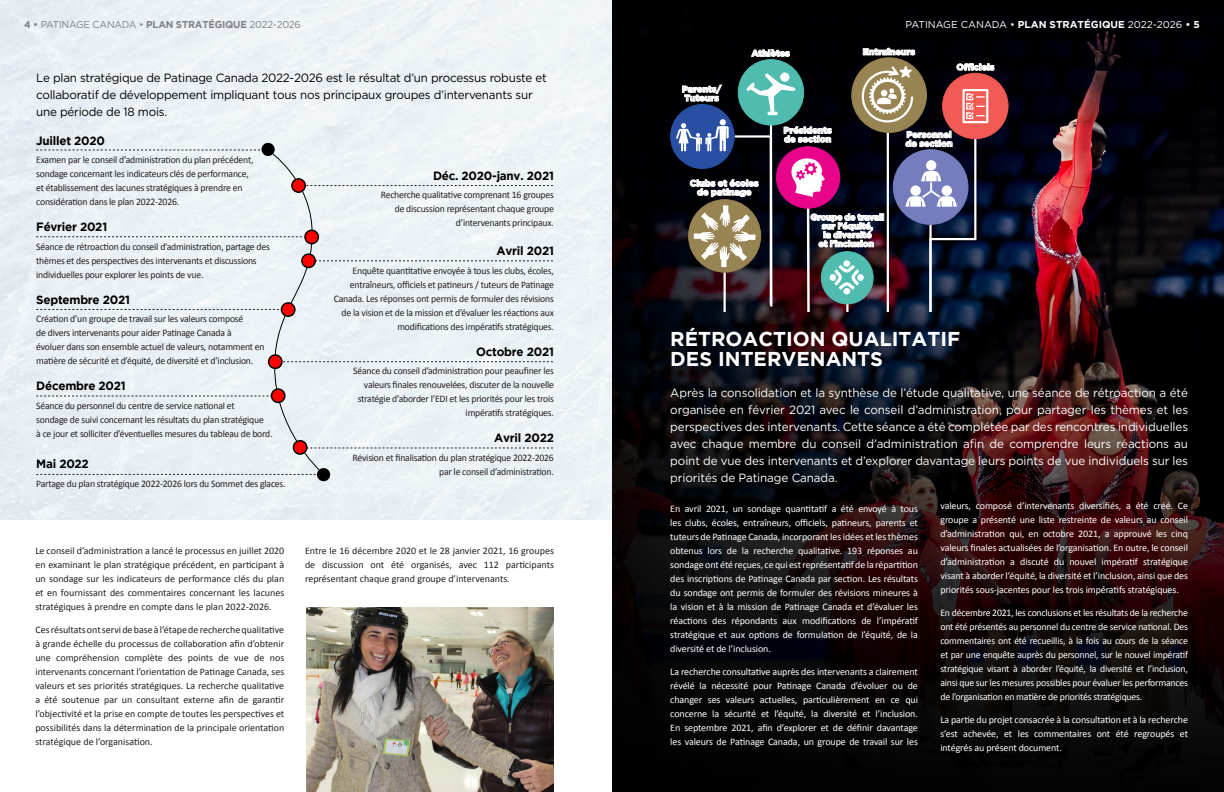
<style>
.page{position:relative;width:1224px;height:792px;background:#fff}
.page>*{position:absolute;margin:0;border:0;box-sizing:border-box;transform-origin:0 0}
.t1{font:700 20px/19.3px "Gotham HTF";color:#fff}
.t2{font:12px/17px "Gotham HTF";letter-spacing:-.01em;color:#fff;text-align:justify}
.t3{font:12px/17px "Gotham HTF";letter-spacing:-.02em;color:#000}
.t4{font:700 12px "Gotham HTF";letter-spacing:-.02em;color:#000}
.t5{font:10px/14px "Calibri";letter-spacing:-.02em;color:#231f20}
.t6{font:10px/14px "Calibri";letter-spacing:-.01em;color:#fff;text-align:justify}
.t7{font:10px "Gotham HTF";letter-spacing:-.02em;color:#808285}
.t8{font:10px "Gotham HTF";color:#fff}
.t9{font:900 9px/8.8px "Gotham HTF";color:#fff}
.s1{font-weight:700}
</style>
<div class="page">
<div style="left:0;top:0;width:612px;height:520px;background:#ebf2f6"></div>
<img style="left:989px;top:0;width:235px;height:240px">
<svg style="left:989px;top:240px;width:235px;height:552px;background:#1f0b0d"></svg>
<svg style="left:612px;top:0;width:377px;height:792px;background:#0b070a"></svg>
<img style="left:306px;top:607px;width:248px;height:185px">
<div style="left:36px;top:149px;width:517px;height:326px;background:#ebf2f6"></div>
<div style="left:262px;top:143px;width:13px;height:13px;background:#000;border-radius:50%"></div>
<div style="left:317px;top:468px;width:13px;height:13px;background:#000;border-radius:50%"></div>
<div style="left:293px;top:441px;width:14px;height:13px;background:#f00;border-radius:50%"></div>
<div style="left:293px;top:440px;width:15px;height:15px;border:2px solid #000;border-radius:50%"></div>
<div style="left:272px;top:389px;width:13px;height:13px;background:#f00;border-radius:50%"></div>
<div style="left:271px;top:388px;width:15px;height:15px;border:2px solid #000;border-radius:50%"></div>
<div style="left:269px;top:355px;width:13px;height:13px;background:#f00;border-radius:50%"></div>
<div style="left:268px;top:354px;width:15px;height:15px;border:2px solid #000;border-radius:50%"></div>
<div style="left:281px;top:303px;width:14px;height:13px;background:#f00;border-radius:50%"></div>
<div style="left:281px;top:302px;width:15px;height:15px;border:2px solid #000;border-radius:50%"></div>
<div style="left:302px;top:254px;width:13px;height:13px;background:#f00;border-radius:50%"></div>
<div style="left:301px;top:253px;width:15px;height:15px;border:2px solid #000;border-radius:50%"></div>
<div style="left:305px;top:230px;width:13px;height:14px;background:#f00;border-radius:50%"></div>
<div style="left:304px;top:230px;width:15px;height:14px;border:2px solid #000;border-radius:50%"></div>
<div style="left:292px;top:179px;width:13px;height:13px;background:#f00;border-radius:50%"></div>
<div style="left:291px;top:178px;width:15px;height:15px;border:2px solid #000;border-radius:50%"></div>
<div style="left:671px;top:104px;width:63px;height:64px;background:#294fa2;border-radius:50%"></div>
<svg style="left:751px;top:49px;width:39px;height:8px"></svg>
<div style="left:852px;top:58px;width:74px;height:74px;background:#988352;border-radius:50%"></div>
<div style="left:943px;top:73px;width:65px;height:66px;background:#f15b53;border-radius:50%"></div>
<svg style="left:863px;top:48px;width:52px;height:7px"></svg>
<svg style="left:676px;top:64px;width:318px;height:248px"></svg>
<p class="t7" style="left:24px;top:19px;width:278px"><span class="s1">4 •</span> PATINAGE CANADA • <span class="s1">PLAN STRATÉGIQUE</span> 2022-2026</p>
<p class="t8" style="left:906px;top:19px;width:296px">PATINAGE CANADA • <span class="s1">PLAN STRATÉGIQUE</span> 2022-2026 <span class="s1">• 5</span></p>
<p class="t3" style="left:36px;top:69px;width:512px">Le plan stratégique de Patinage Canada 2022-2026 est le résultat d’un processus robuste et collaboratif de développement impliquant tous nos principaux groupes d’intervenants sur une période de 18 mois.</p>
<p class="t4" style="left:36px;top:133px;width:70px">Juillet 2020</p>
<p class="t5" style="left:36px;top:152px;width:219px">Examen par le conseil d’administration du plan précédent, sondage concernant les indicateurs clés de performance, et établissement des lacunes stratégiques à prendre en considération dans le plan 2022-2026.</p>
<p class="t4" style="left:36px;top:220px;width:72px">Février 2021</p>
<p class="t5" style="left:36px;top:239px;width:235px">Séance de rétroaction du conseil d’administration, partage des thèmes et des perspectives des intervenants et discussions individuelles pour explorer les points de vue.</p>
<p class="t4" style="left:36px;top:292px;width:95px">Septembre 2021</p>
<p class="t5" style="left:36px;top:311px;width:230px">Création d’un groupe de travail sur les valeurs composé<br>de divers intervenants pour aider Patinage Canada à<br>évoluer dans son ensemble actuel de valeurs, notamment en matière de sécurité et d’équité, de diversité et d’inclusion.</p>
<p class="t4" style="left:36px;top:379px;width:91px">Décembre 2021</p>
<p class="t5" style="left:36px;top:398px;width:238px">Séance du personnel du centre de service national et<br>sondage de suivi concernant les résultats du plan stratégique<br>à ce jour et solliciter d’éventuelles mesures du tableau de bord.</p>
<p class="t4" style="left:36px;top:457px;width:54px">Mai 2022</p>
<p class="t5" style="left:36px;top:476px;width:251px">Partage du plan stratégique 2022-2026 lors du Sommet des glaces.</p>
<p class="t4" style="left:433px;top:169px;width:122px">Déc. 2020-janv. 2021</p>
<p class="t5" style="left:381px;top:187px;width:175px;text-align:right">Recherche qualitative comprenant 16 groupes de discussion représentant chaque groupe d’intervenants principaux.</p>
<p class="t4" style="left:497px;top:244px;width:59px">Avril 2021</p>
<p class="t5" style="left:334px;top:263px;width:222px;text-align:right">Enquête quantitative envoyée à tous les clubs, écoles, entraîneurs, officiels et patineurs / tuteurs de Patinage Canada. Les réponses ont permis de formuler des révisions de la vision et de la mission et d’évaluer les réactions aux modifications des impératifs stratégiques.</p>
<p class="t4" style="left:476px;top:345px;width:79px">Octobre 2021</p>
<p class="t5" style="left:353px;top:363px;width:202px;text-align:right">Séance du conseil d’administration pour peaufiner les valeurs finales renouvelées, discuter de la nouvelle stratégie d’aborder l’EDI et les priorités pour les trois impératifs stratégiques.</p>
<p class="t4" style="left:494px;top:431px;width:61px">Avril 2022</p>
<p class="t5" style="left:353px;top:450px;width:203px;text-align:right">Révision et finalisation du plan stratégique 2022-2026 par le conseil d’administration.</p>
<p class="t5" style="left:35px;top:543px;width:250px;text-align:justify">Le conseil d’administration a lancé le processus en juillet 2020 en examinant le plan stratégique précédent, en participant à un sondage sur les indicateurs de performance clés du plan et en fournissant des commentaires concernant les lacunes stratégiques à prendre en compte dans le plan 2022-2026.</p>
<p class="t5" style="left:35px;top:622px;width:250px;text-align:justify">Ces résultats ont servi de base à l’étape de recherche qualitative à grande échelle du processus de collaboration afin d’obtenir une compréhension complète des points de vue de nos intervenants concernant l’orientation de Patinage Canada, ses valeurs et ses priorités stratégiques. La recherche qualitative a été soutenue par un consultant externe afin de garantir l’objectivité et la prise en compte de toutes les perspectives et possibilités dans la détermination de la principale orientation stratégique de l’organisation.</p>
<p class="t5" style="left:305px;top:543px;width:250px;text-align:justify">Entre le 16 décembre 2020 et le 28 janvier 2021, 16 groupes de discussion ont été organisés, avec 112 participants représentant chaque grand groupe d’intervenants.</p>
<p class="t9" style="left:682px;top:85px;width:41px">Parents/<br>Tuteurs</p>
<p class="t9" style="left:752px;top:49px;width:40px">Athlètes</p>
<p class="t9" style="left:784px;top:126px;width:50px">Présidents de section</p>
<p class="t9" style="left:690px;top:179px;width:70px;text-align:center">Clubs et écoles de patinage</p>
<p class="t9" style="left:863px;top:47px;width:54px">Entraîneurs</p>
<p class="t9" style="left:957px;top:62px;width:39px">Officiels</p>
<p class="t9" style="left:905px;top:130px;width:49px">Personnel de section</p>
<p class="t9" style="left:811px;top:213px;width:75px;text-align:center">Groupe de travail sur l’équité,<br>la diversité<br>et l’inclusion</p>
<h1 class="t1" style="left:670px;top:329px;width:291px">RÉTROACTION QUALITATIF<br>DES INTERVENANTS</h1>
<p class="t2" style="left:670px;top:384px;width:519px">Après la consolidation et la synthèse de l’étude qualitative, une séance de rétroaction a été organisée en février 2021 avec le conseil d’administration, pour partager les thèmes et les perspectives des intervenants. Cette séance a été complétée par des rencontres individuelles avec chaque membre du conseil d’administration afin de comprendre leurs réactions au point de vue des intervenants et d’explorer davantage leurs points de vue individuels sur les priorités de Patinage Canada.</p>
<p class="t6" style="left:670px;top:501px;width:249px">En avril 2021, un sondage quantitatif a été envoyé à tous les clubs, écoles, entraîneurs, officiels, patineurs, parents et tuteurs de Patinage Canada, incorporant les idées et les thèmes obtenus lors de la recherche qualitative. 193 réponses au sondage ont été reçues, ce qui est représentatif de la répartition des inscriptions de Patinage Canada par section. Les résultats du sondage ont permis de formuler des révisions mineures à la vision et à la mission de Patinage Canada et d’évaluer les réactions des répondants aux modifications de l’impératif stratégique et aux options de formulation de l’équité, de la diversité et de l’inclusion.</p>
<p class="t6" style="left:670px;top:664px;width:249px">La recherche consultative auprès des intervenants a clairement révélé la nécessité pour Patinage Canada d’évoluer ou de changer ses valeurs actuelles, particulièrement en ce qui concerne la sécurité et l’équité, la diversité et l’inclusion.<br>En septembre 2021, afin d’explorer et de définir davantage les valeurs de Patinage Canada, un groupe de travail sur les</p>
<p class="t6" style="left:940px;top:499px;width:249px">valeurs, composé d’intervenants diversifiés, a été créé. Ce groupe a présenté une liste restreinte de valeurs au conseil d’administration qui, en octobre 2021, a approuvé les cinq valeurs finales actualisées de l’organisation. En outre, le conseil d’administration a discuté du nouvel impératif stratégique visant à aborder l’équité, la diversité et l’inclusion, ainsi que des priorités sous-jacentes pour les trois impératifs stratégiques.</p>
<p class="t6" style="left:940px;top:606px;width:249px">En décembre 2021, les conclusions et les résultats de la recherche ont été présentés au personnel du centre de service national. Des commentaires ont été recueillis, à la fois au cours de la séance et par une enquête auprès du personnel, sur le nouvel impératif stratégique visant à aborder l’équité, la diversité et l’inclusion, ainsi que sur les mesures possibles pour évaluer les performances de l’organisation en matière de priorités stratégiques.</p>
<p class="t6" style="left:940px;top:713px;width:249px">La partie du projet consacrée à la consultation et à la recherche s’est achevée, et les commentaires ont été regroupés et intégrés au présent document.</p>
</div>
